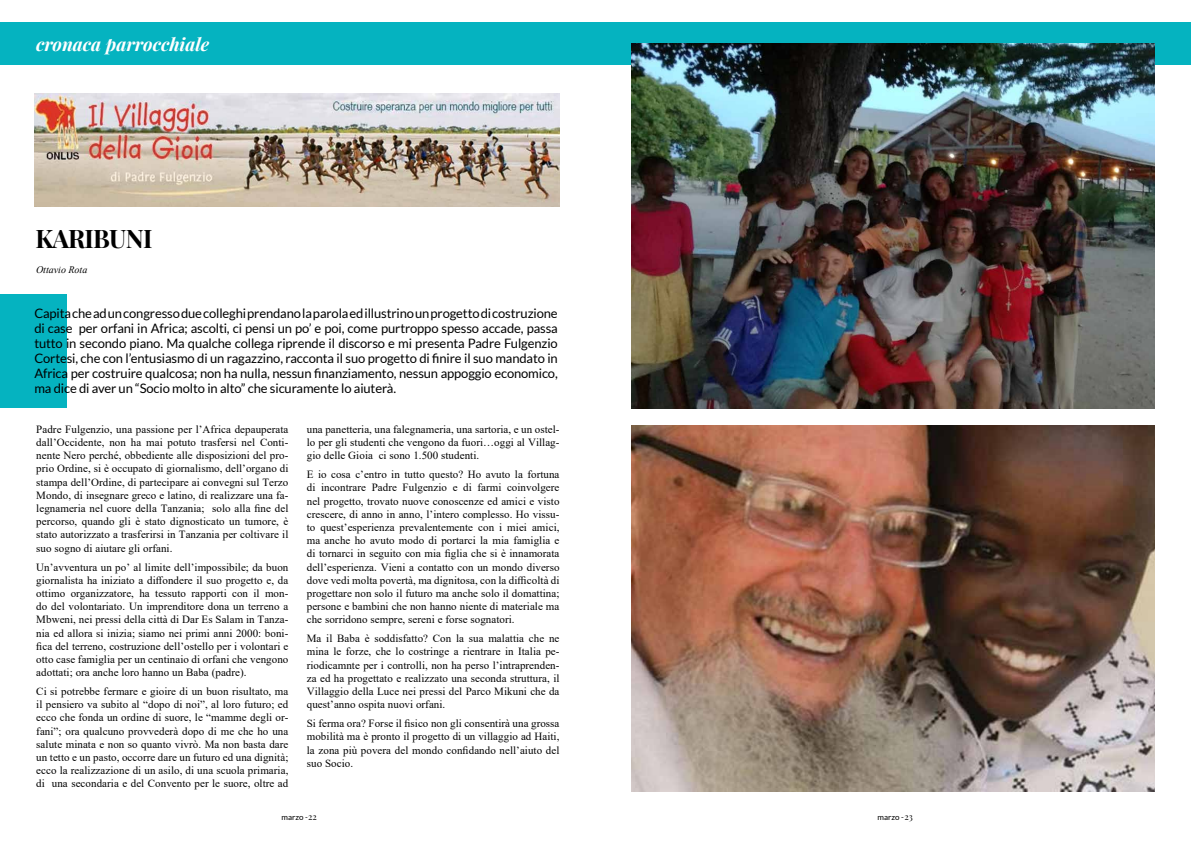
<style>
.page{position:relative;width:1191px;height:842px;background:#fff}
.page>*{position:absolute;margin:0;border:0;box-sizing:border-box;transform-origin:0 0}
.t1{font:700 25px "Playfair Display";letter-spacing:-.03em;color:#000}
.t2{font:italic 700 18px "Playfair Display";color:#fff}
.t3{font:13px/15px "Lato";letter-spacing:-.01em;color:#000;text-align:justify}
.t4{font:11px/13.2px "Times New Roman";letter-spacing:.005em;color:#000;text-align:justify}
.t5{font:italic 10px "Times New Roman";color:#000}
.t6{font:8px "Lato";color:#000}
.s1{font-family:"Playfair Display";font-size:9px}
</style>
<div class="page">
<div style="left:0;top:22px;width:1191px;height:43px;background:#05b3c0"></div>
<div style="left:0;top:295px;width:66px;height:113px;background:#05b3c0"></div>
<img style="left:631px;top:43px;width:524px;height:365px">
<img style="left:34px;top:94px;width:525px;height:113px">
<img style="left:631px;top:425px;width:524px;height:366px">
<h2 class="t2" style="left:36px;top:30px;width:175px">cronaca parrocchiale</h2>
<h1 class="t1" style="left:35px;top:219px;width:118px">KARIBUNI</h1>
<p class="t5" style="left:36px;top:263px;width:53px">Ottavio Rota</p>
<p class="t3" style="left:34px;top:306px;width:525px">Capita che ad un congresso due colleghi prendano la parola ed illustrino un progetto di costruzione di case per orfani in Africa; ascolti, ci pensi un po’ e poi, come purtroppo spesso accade, passa tutto in secondo piano. Ma qualche collega riprende il discorso e mi presenta Padre Fulgenzio Cortesi, che con l’entusiasmo di un ragazzino, racconta il suo progetto di finire il suo mandato in Africa per costruire qualcosa; non ha nulla, nessun finanziamento, nessun appoggio economico, ma dice di aver un “Socio molto in alto” che sicuramente lo aiuterà.</p>
<p class="t4" style="left:36px;top:422px;width:254px">Padre Fulgenzio, una passione per l’Africa depauperata dall’Occidente, non ha mai potuto trasfersi nel Conti&shy;nente Nero perché, obbediente alle disposizioni del pro&shy;prio Ordine, si è occupato di giornalismo, dell’organo di stampa dell’Ordine, di partecipare ai convegni sul Terzo Mondo, di insegnare greco e latino, di realizzare una fa&shy;legnameria nel cuore della Tanzania; solo alla fine del percorso, quando gli è stato dignosticato un tumore, è stato autorizzato a trasferirsi in Tanzania per coltivare il suo sogno di aiutare gli orfani.</p>
<p class="t4" style="left:36px;top:560px;width:254px">Un’avventura un po’ al limite dell’impossibile; da buon giornalista ha iniziato a diffondere il suo progetto e, da ottimo organizzatore, ha tessuto rapporti con il mon&shy;do del volontariato. Un imprenditore dona un terreno a Mbweni, nei pressi della città di Dar Es Salam in Tanza&shy;nia ed allora si inizia; siamo nei primi anni 2000: boni&shy;fica del terreno, costruzione dell’ostello per i volontari e otto case famiglia per un centinaio di orfani che vengono adottati; ora anche loro hanno un Baba (padre).</p>
<p class="t4" style="left:36px;top:684px;width:254px">Ci si potrebbe fermare e gioire di un buon risultato, ma il pensiero va subito al “dopo di noi”, al loro futuro; ed ecco che fonda un ordine di suore, le “mamme degli or&shy;fani”; ora qualcuno provvederà dopo di me che ho una salute minata e non so quanto vivrò. Ma non basta dare un tetto e un pasto, occorre dare un futuro ed una dignità; ecco la realizzazione di un asilo, di una scuola primaria, di una secondaria e del Convento per le suore, oltre ad</p>
<p class="t4" style="left:307px;top:422px;width:254px">una panetteria, una falegnameria, una sartoria, e un ostel&shy;lo per gli studenti che vengono da fuori…oggi al Villag&shy;gio delle Gioia ci sono 1.500 studenti.</p>
<p class="t4" style="left:307px;top:467px;width:254px">E io cosa c’entro in tutto questo? Ho avuto la fortuna di incontrare Padre Fulgenzio e di farmi coinvolgere nel progetto, trovato nuove conoscenze ed amici e visto crescere, di anno in anno, l’intero complesso. Ho vissu&shy;to quest’esperienza prevalentemente con i miei amici, ma anche ho avuto modo di portarci la mia famiglia e di tornarci in seguito con mia figlia che si è innamorata dell’esperienza. Vieni a contatto con un mondo diverso dove vedi molta povertà, ma dignitosa, con la difficoltà di progettare non solo il futuro ma anche solo il domattina; persone e bambini che non hanno niente di materiale ma che sorridono sempre, sereni e forse sognatori.</p>
<p class="t4" style="left:307px;top:632px;width:254px">Ma il Baba è soddisfatto? Con la sua malattia che ne mina le forze, che lo costringe a rientrare in Italia pe&shy;riodicamnte per i controlli, non ha perso l’intraprenden&shy;za ed ha progettato e realizzato una seconda struttura, il Villaggio della Luce nei pressi del Parco Mikuni che da quest’anno ospita nuovi orfani.</p>
<p class="t4" style="left:307px;top:716px;width:254px">Si ferma ora? Forse il fisico non gli consentirà una grossa mobilità ma è pronto il progetto di un villaggio ad Haiti, la zona più povera del mondo confidando nell’aiuto del suo Socio.</p>
<p class="t6" style="left:282px;top:813px;width:37px">marzo - <span class="s1">22</span></p>
<p class="t6" style="left:877px;top:813px;width:37px">marzo - <span class="s1">23</span></p>
</div>
